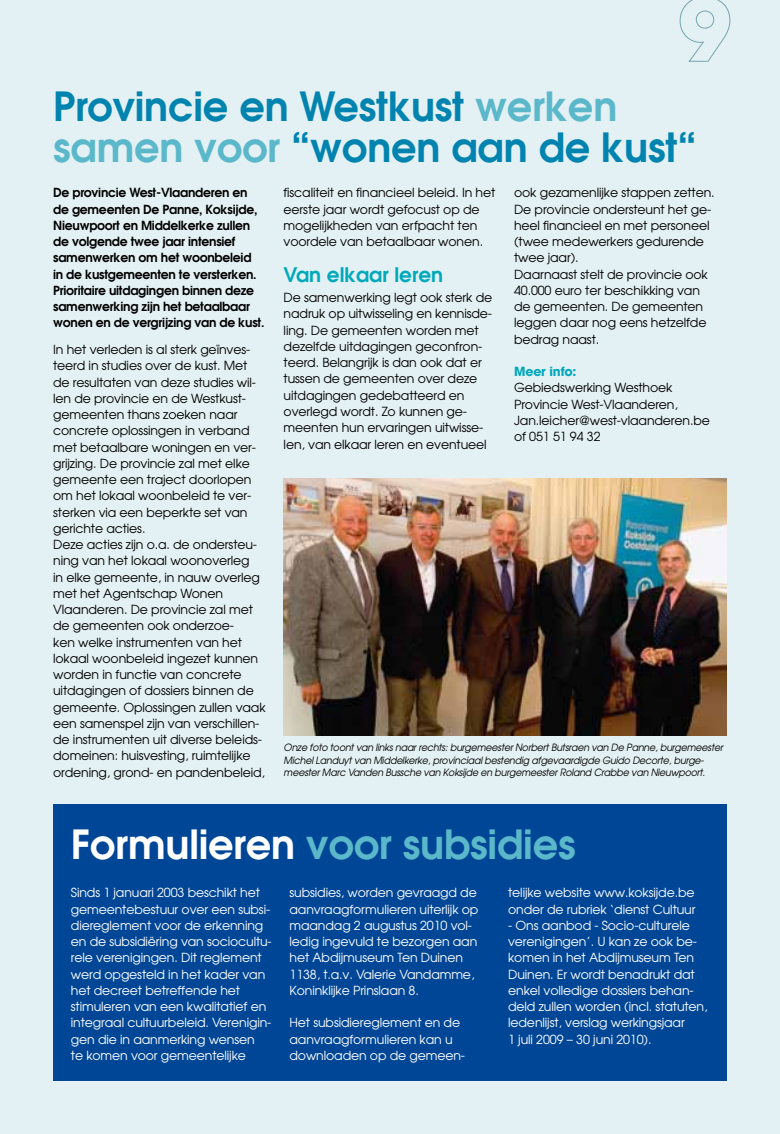
<style>
.page{position:relative;width:780px;height:1134px;background:#e4f1f4}
.page>*{position:absolute;margin:0;border:0;box-sizing:border-box;transform-origin:0 0}
.t1{font:600 40px/41.2px "Avant Garde";letter-spacing:-.005em;color:#0084af}
.t2{font:600 40px "Avant Garde";letter-spacing:-.005em;color:#5bb8ca}
.t3{font:600 20px "Avant Garde";color:#00a9ba}
.t4{font:12.5px/16.2px "Avant Garde";letter-spacing:-.01em;color:#000}
.t5{font:12.5px/16.2px "Avant Garde";letter-spacing:-.01em;color:#fff}
.t6{font:600 12.5px/16.2px "Avant Garde";letter-spacing:-.02em;color:#000}
.t7{font:700 12.5px "Avant Garde";letter-spacing:-.01em;color:#00a9ba}
.t8{font:italic 10px/12.5px "Avant Garde";color:#000;scale:.95 1}
.s1{color:#5bb8ca}
.s2{color:#fff}
</style>
<div class="page">
<svg style="left:679px;top:0;width:51px;height:62px"></svg>
<div style="left:53px;top:804px;width:673px;height:277px;background:#004696"></div>
<img style="left:283px;top:478px;width:443px;height:258px">
<h1 class="t1" style="left:53px;top:85px;width:644px">Provincie en Westkust <span class="s1">werken samen voor</span> “wonen aan de kust“</h1>
<p class="t6" style="left:53px;top:184px;width:213px">De provincie West-Vlaanderen en de gemeenten De Panne, Koksijde, Nieuwpoort en Middelkerke zullen de volgende twee jaar intensief samenwerken om het woonbeleid in de kustgemeenten te versterken.<br>Prioritaire uitdagingen binnen deze samenwerking zijn het betaalbaar wonen en de vergrijzing van de kust.</p>
<p class="t4" style="left:53px;top:341px;width:214px">In het verleden is al sterk geïnves&shy;teerd in studies over de kust. Met de resultaten van deze studies wil&shy;len de provincie en de Westkust&shy;gemeenten thans zoeken naar concrete oplossingen in verband met betaalbare woningen en ver&shy;grijzing. De provincie zal met elke gemeente een traject doorlopen om het lokaal woonbeleid te ver&shy;sterken via een beperkte set van gerichte acties.<br>Deze acties zijn o.a. de ondersteu&shy;ning van het lokaal woonoverleg<br>in elke gemeente, in nauw overleg met het Agentschap Wonen<br>Vlaanderen. De provincie zal met de gemeenten ook onderzoe-<br>ken welke instrumenten van het lokaal woonbeleid ingezet kunnen worden in functie van concrete uitdagingen of dossiers binnen de gemeente. Oplossingen zullen vaak een samenspel zijn van verschillen&shy;de instrumenten uit diverse beleids&shy;domeinen: huisvesting, ruimtelijke ordening, grond- en pandenbeleid,</p>
<p class="t4" style="left:283px;top:184px;width:213px">fiscaliteit en financieel beleid. In het eerste jaar wordt gefocust op de mogelijkheden van erfpacht ten voordele van betaalbaar wonen.</p>
<h2 class="t3" style="left:283px;top:262px;width:161px">Van elkaar leren</h2>
<p class="t4" style="left:283px;top:289px;width:210px">De samenwerking legt ook sterk de nadruk op uitwisseling en kennisde&shy;ling. De gemeenten worden met dezelfde uitdagingen geconfron&shy;teerd. Belangrijk is dan ook dat er tussen de gemeenten over deze uitdagingen gedebatteerd en overlegd wordt. Zo kunnen ge&shy;meenten hun ervaringen uitwisse&shy;len, van elkaar leren en eventueel</p>
<p class="t4" style="left:514px;top:184px;width:202px">ook gezamenlijke stappen zetten.<br>De provincie ondersteunt het ge&shy;heel financieel en met personeel (twee medewerkers gedurende twee jaar).<br>Daarnaast stelt de provincie ook<br>40.000 euro ter beschikking van de gemeenten. De gemeenten leggen daar nog eens hetzelfde bedrag naast.</p>
<p class="t7" style="left:514px;top:363px;width:64px">Meer info:</p>
<p class="t4" style="left:514px;top:379px;width:197px">Gebiedswerking Westhoek<br>Provincie West-Vlaanderen,<br>Jan.leicher@west-vlaanderen.be of 051 51 94 32</p>
<p class="t8" style="left:283px;top:741px;width:466px">Onze foto toontvan linksnaarrechts:burgemeesterNorbertButsraen van De Panne,burgemeester<br>MichelLanduytvan Middelkerke,provinciaalbestendig afgevaardigde Guido Decorte,burge&shy;meesterMarc Vanden Bussche van Koksijde en burgemeesterRoland Crabbe van Nieuwpoort.</p>
<h1 class="t2" style="left:71px;top:818px;width:506px"><span class="s2">Formulieren</span> voor subsidies</h1>
<p class="t5" style="left:71px;top:884px;width:202px">Sinds 1 januari 2003 beschikt het gemeentebestuur over een subsi&shy;diereglement voor de erkenning en de subsidiëring van sociocultu&shy;rele verenigingen. Dit reglement werd opgesteld in het kader van het decreet betreffende het stimuleren van een kwalitatief en integraal cultuurbeleid. Verenigin&shy;gen die in aanmerking wensen<br>te komen voor gemeentelijke</p>
<p class="t5" style="left:289px;top:884px;width:190px">subsidies, worden gevraagd de aanvraagformulieren uiterlijk op maandag 2 augustus 2010 vol&shy;ledig ingevuld te bezorgen aan het Abdijmuseum Ten Duinen<br>1138, t.a.v. Valerie Vandamme,<br>Koninklijke Prinslaan 8.</p>
<p class="t5" style="left:289px;top:1014px;width:177px">Het subsidiereglement en de aanvraagformulieren kan u downloaden op de gemeen-</p>
<p class="t5" style="left:508px;top:884px;width:189px">telijke website www.koksijde.be onder de rubriek ‘dienst Cultuur</p>
<p class="t5" style="left:508px;top:917px;width:201px">- Ons aanbod - Socio-culturele verenigingen’. U kan ze ook be&shy;komen in het Abdijmuseum Ten<br>Duinen. Er wordt benadrukt dat enkel volledige dossiers behan&shy;deld zullen worden (incl. statuten, ledenlijst, verslag werkingsjaar<br>1 juli 2009 – 30 juni 2010).</p>
</div>
